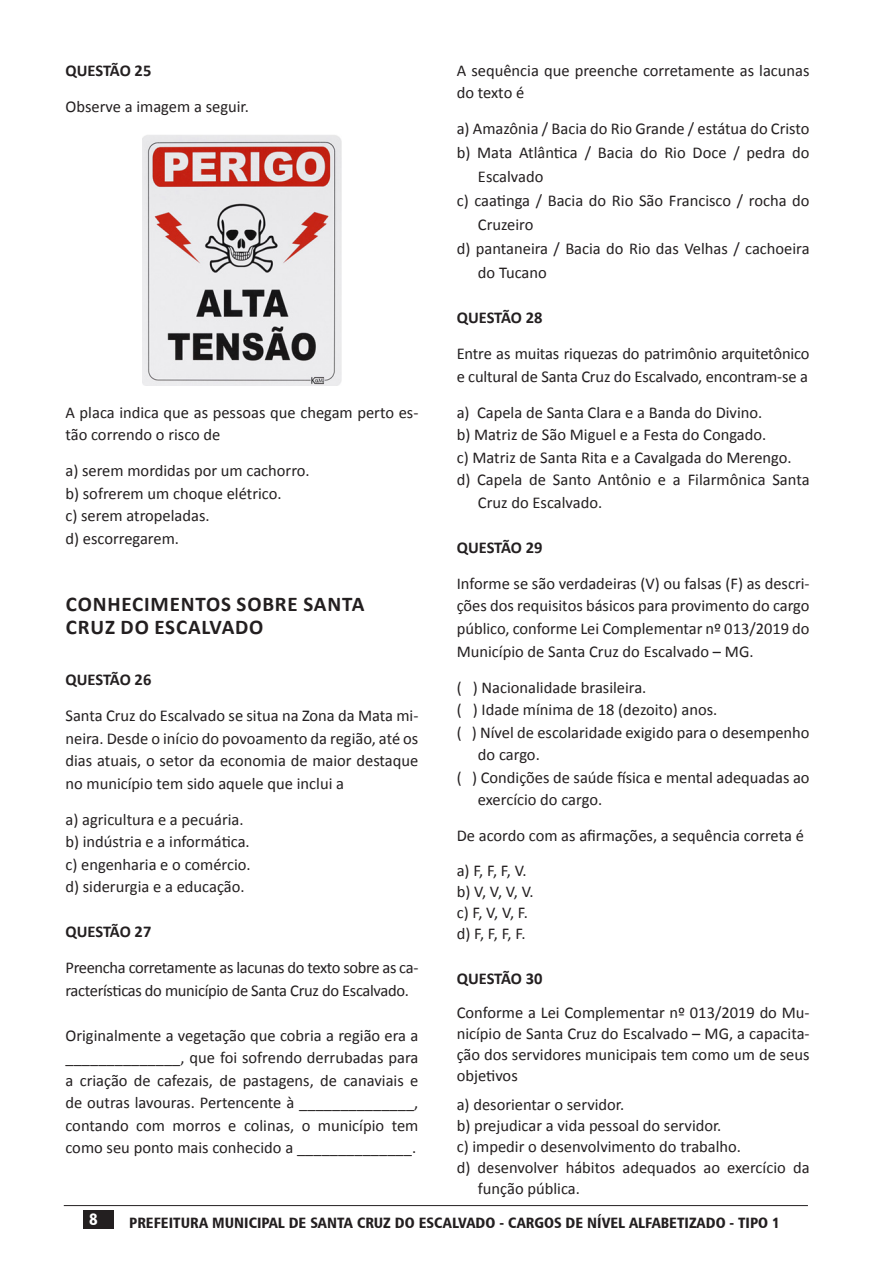
<style>
.page{position:relative;width:893px;height:1263px;background:#fff}
.page>*{position:absolute;margin:0;border:0;box-sizing:border-box;transform-origin:0 0}
.t1{font:700 21px/22.5px "Calibri";letter-spacing:.04em;color:#231f20}
.t2{font:16.5px/22.5px "Calibri";color:#231f20}
.t3{font:16.5px/22.5px "Calibri";letter-spacing:-.02em;color:#231f20}
.t4{font:700 16.5px "Calibri";letter-spacing:-.01em;color:#231f20}
.t5{font:16.5px "Humanist 777 BT Black Condensed B";color:#fff}
.t6{font:15px "Humanist 777 BT Black Condensed B";color:#231f20}
</style>
<div class="page">
<hr style="left:64px;top:1205px;width:744px;height:1px;background:#231f20">
<div style="left:83px;top:1210px;width:31px;height:18px;background:#231f20"></div>
<img style="left:142px;top:135px;width:200px;height:250px">
<p class="t4" style="left:65px;top:60px;width:87px">QUESTÃO 25</p>
<p class="t2" style="left:65px;top:95px;width:185px">Observe a imagem a seguir.</p>
<p class="t2" style="left:65px;top:401px;width:354px">A placa indica que as pessoas que chegam perto es&shy;tão correndo o risco de</p>
<p class="t2" style="left:65px;top:460px;width:246px">a) serem mordidas por um cachorro. b) sofrerem um choque elétrico.<br>c) serem atropeladas.<br>d) escorregarem.</p>
<p class="t1" style="left:66px;top:593px;width:251px">CONHECIMENTOS SOBRE SANTA<br>CRU</p>
<p class="t1" style="left:105px;top:615px;width:62px">Z DO ESCAL</p>
<p class="t1" style="left:210px;top:615px;width:27px">VADO</p>
<p class="t4" style="left:65px;top:669px;width:87px">QUESTÃO 26</p>
<p class="t2" style="left:65px;top:705px;width:354px;text-align:justify">Santa Cruz do Escalvado se situa na Zona da Mata mi&shy;neira. Desde o início do povoamento da região, até os dias atuais, o setor da economia de maior destaque no município tem sido aquele que inclui a</p>
<p class="t2" style="left:65px;top:808px;width:187px">a) agricultura e a pecuária. b) indústria e a informática. c) engenharia e o comércio. d) siderurgia e a educação.</p>
<p class="t4" style="left:65px;top:921px;width:87px">QUESTÃO 27</p>
<p class="t3" style="left:65px;top:957px;width:354px">Preencha corretamente as lacunas do texto sobre as ca&shy;racterísticas do município de Santa Cruz do Escalvado.</p>
<p class="t2" style="left:65px;top:1024px;width:354px;text-align:justify">Originalmente a vegetação que cobria a região era a ______________, que foi sofrendo derrubadas para a criação de cafezais, de pastagens, de canaviais e de outras lavouras. Pertencente à ______________, contando com morros e colinas, o município tem como seu ponto mais conhecido a ______________.</p>
<p class="t2" style="left:457px;top:59px;width:354px">A sequência que preenche corretamente as lacunas do texto é</p>
<p class="t2" style="left:457px;top:118px;width:354px">a) Amazônia / Bacia do Rio Grande / estátua do Cristo</p>
<p class="t2" style="left:457px;top:142px;width:354px">b) Mata Atlântica / Bacia do Rio Doce / pedra do</p>
<p class="t2" style="left:478px;top:166px;width:67px">Escalvado</p>
<p class="t2" style="left:457px;top:190px;width:354px">c) caatinga / Bacia do Rio São Francisco / rocha do</p>
<p class="t2" style="left:478px;top:214px;width:57px">Cruzeiro</p>
<p class="t2" style="left:457px;top:238px;width:354px">d) pantaneira / Bacia do Rio das Velhas / cachoeira</p>
<p class="t2" style="left:478px;top:262px;width:70px">do Tucano</p>
<p class="t4" style="left:457px;top:307px;width:87px">QUESTÃO 28</p>
<p class="t2" style="left:457px;top:343px;width:354px">Entre as muitas riquezas do patrimônio arquitetônico e cultural de Santa Cruz do Escalvado, encontram-se a</p>
<p class="t2" style="left:457px;top:401px;width:307px">a) Capela de Santa Clara e a Banda do Divino.</p>
<p class="t2" style="left:457px;top:424px;width:311px">b) Matriz de São Miguel e a Festa do Congado.</p>
<p class="t2" style="left:457px;top:446px;width:337px">c) Matriz de Santa Rita e a Cavalgada do Merengo.</p>
<p class="t2" style="left:457px;top:469px;width:354px">d) Capela de Santo Antônio e a Filarmônica Santa</p>
<p class="t2" style="left:478px;top:491px;width:126px">Cruz do Escalvado.</p>
<p class="t4" style="left:457px;top:537px;width:87px">QUESTÃO 29</p>
<p class="t2" style="left:457px;top:572px;width:354px;text-align:justify">Informe se são verdadeiras (V) ou falsas (F) as descri&shy;ções dos requisitos básicos para provimento do cargo público, conforme Lei Complementar nº 013/2019 do Município de Santa Cruz do Escalvado – MG.</p>
<p class="t2" style="left:457px;top:676px;width:191px">( ) Nacionalidade brasileira.</p>
<p class="t2" style="left:457px;top:698px;width:262px">( ) Idade mínima de 18 (dezoito) anos.</p>
<p class="t2" style="left:457px;top:721px;width:354px">( ) Nível de escolaridade exigido para o desempenho</p>
<p class="t2" style="left:478px;top:743px;width:63px">do cargo.</p>
<p class="t2" style="left:457px;top:766px;width:354px">( ) Condições de saúde física e mental adequadas ao</p>
<p class="t2" style="left:478px;top:788px;width:126px">exercício do cargo.</p>
<p class="t2" style="left:457px;top:818px;width:349px;line-height:34.5px">De acordo com as afirmações, a sequência correta é a) F, F, F, V.</p>
<p class="t2" style="left:457px;top:881px;width:78px;line-height:21px">b) V, V, V, V. c) F, V, V, F. d) F, F, F, F.</p>
<p class="t4" style="left:457px;top:967px;width:87px">QUESTÃO 30</p>
<p class="t2" style="left:457px;top:1002px;width:354px;line-height:21px;text-align:justify">Conforme a Lei Complementar nº 013/2019 do Mu&shy;nicípio de Santa Cruz do Escalvado – MG, a capacita&shy;ção dos servidores municipais tem como um de seus objetivos</p>
<p class="t2" style="left:457px;top:1093px;width:169px">a) desorientar o servidor.</p>
<p class="t2" style="left:457px;top:1114px;width:266px">b) prejudicar a vida pessoal do servidor.</p>
<p class="t2" style="left:457px;top:1135px;width:286px">c) impedir o desenvolvimento do trabalho.</p>
<p class="t2" style="left:457px;top:1156px;width:354px">d) desenvolver hábitos adequados ao exercício da</p>
<p class="t2" style="left:478px;top:1177px;width:104px">função pública.</p>
<p class="t5" style="left:89px;top:1209px;width:10px">8</p>
<p class="t6" style="left:129px;top:1213px;width:482px">PREFEITURA MUNICIPAL DE SANTA CRUZ DO ESCALVADO - CARGOS DE NÍVEL</p>
<p class="t6" style="left:629px;top:1213px;width:10px">ALFA</p>
<p class="t6" style="left:661px;top:1213px;width:18px">BETIZADO</p>
<p class="t6" style="left:729px;top:1213px;width:52px">- TIPO 1</p>
</div>
